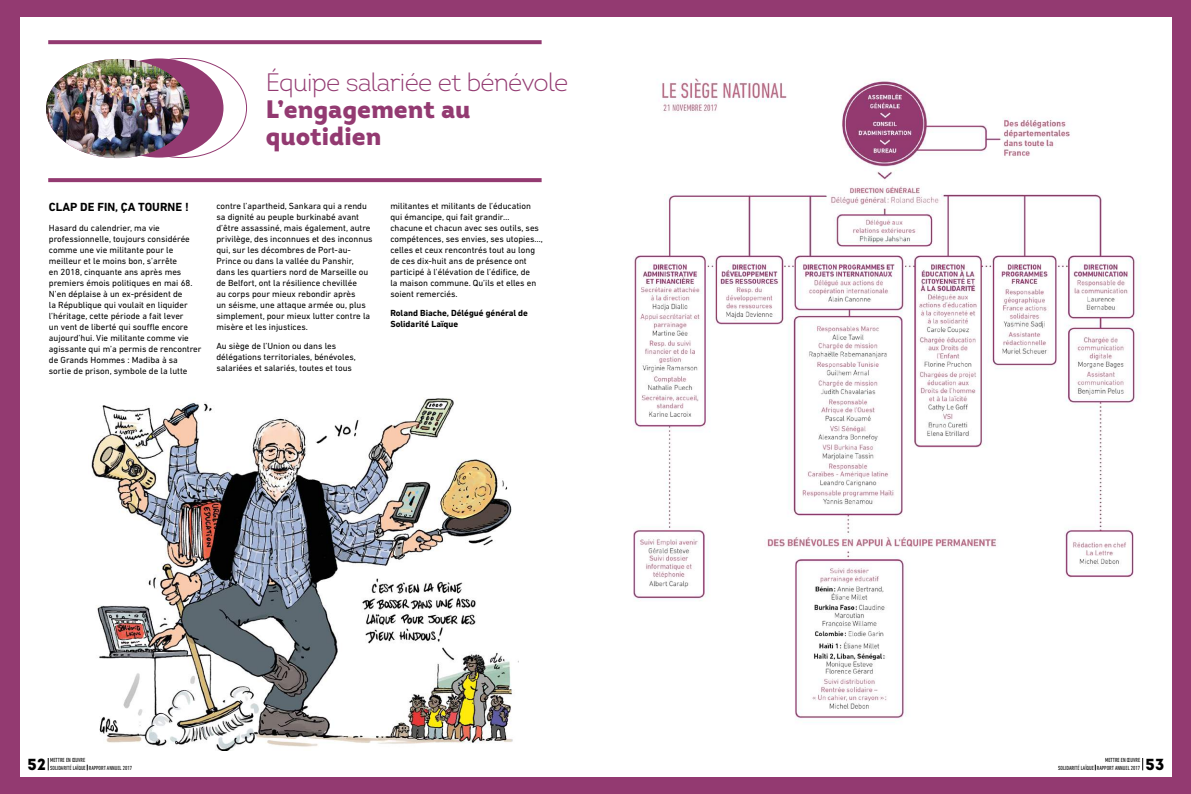
<style>
.page{position:relative;width:1191px;height:794px;background:#933a71}
.page>*{position:absolute;margin:0;border:0;box-sizing:border-box;transform-origin:0 0}
.t1{font:300 25.2px "Intro";letter-spacing:-.025em;color:#933a71}
.t2{font:900 25.2px/27.2px "Intro";color:#933a71}
.t3{font:900 16px "Intro";color:#000}
.t4{font:700 12px "DIN Next LT Pro";color:#000}
.t5{font:9px/11px "DIN Next LT Pro";color:#000}
.t6{font:700 9px/11px "DIN Next LT Pro";color:#000}
.t7{font:condensed 6px/7.2px "DIN Next LT Pro";color:#000}
</style>
<div class="page">
<div style="left:20px;top:17px;width:1151px;height:760px;background:#fff"></div>
<img style="left:633px;top:78px;width:504px;height:642px">
<div style="left:95px;top:58px;width:128px;height:100px;background:#933a71;border-radius:50%"></div>
<img style="left:46px;top:59px;width:143px;height:99px">
<svg style="left:48px;top:178px;width:493px;height:4px;background:#964075"></svg>
<svg style="left:48px;top:40px;width:493px;height:4px;background:#974277"></svg>
<img style="left:91px;top:398px;width:427px;height:352px">
<svg style="left:48px;top:758px;width:1px;height:12px"></svg>
<svg style="left:1142px;top:758px;width:1px;height:12px"></svg>
<h1 class="t1" style="left:266px;top:66px;width:304px">Équipe salariée et bénévole</h1>
<h1 class="t2" style="left:266px;top:95px;width:206px">L’engagement au quotidien</h1>
<h3 class="t4" style="left:49px;top:200px;width:141px">CLAP DE FIN, ÇA TOURNE !</h3>
<p class="t5" style="left:49px;top:222px;width:154px">Hasard du calendrier, ma vie professionnelle, toujours considérée comme une vie militante pour le meilleur et le moins bon, s’arrête<br>en 2018, cinquante ans après mes premiers émois politiques en mai 68.<br>N’en déplaise à un ex-président de<br>la République qui voulait en liquider l’héritage, cette période a fait lever<br>un vent de liberté qui souffle encore aujourd’hui. Vie militante comme vie agissante qui m’a permis de rencontrer de Grands Hommes : Madiba à sa sortie de prison, symbole de la lutte</p>
<p class="t5" style="left:216px;top:200px;width:158px">contre l’apartheid, Sankara qui a rendu sa dignité au peuple burkinabé avant d’être assassiné, mais également, autre privilège, des inconnues et des inconnus qui, sur les décombres de Port-au-Prince ou dans la vallée du Panshir, dans les quartiers nord de Marseille ou de Belfort, ont la résilience chevillée<br>au corps pour mieux rebondir après<br>un séisme, une attaque armée ou, plus simplement, pour mieux lutter contre la misère et les injustices.</p>
<p class="t5" style="left:216px;top:341px;width:141px">Au siège de l’Union ou dans les délégations territoriales, bénévoles, salariées et salariés, toutes et tous</p>
<p class="t5" style="left:390px;top:200px;width:154px">militantes et militants de l’éducation qui émancipe, qui fait grandir… chacune et chacun avec ses outils, ses compétences, ses envies, ses utopies…, celles et ceux rencontrés tout au long de ces dix-huit ans de présence ont participé à l’élévation de l’édifice, de<br>la maison commune. Qu’ils et elles en soient remerciés.</p>
<p class="t6" style="left:390px;top:308px;width:139px">Roland Biache, Délégué général de<br>Solidarité Laïque</p>
<h2 class="t3" style="left:28px;top:753px;width:20px">52</h2>
<p class="t7" style="left:50px;top:756px;width:83px">METTRE EN ŒUVRE<br>SOLIDARITÉ LAÏQUE RAPPORT ANNUEL 2017</p>
<p class="t7" style="left:1058px;top:756px;width:83px;text-align:right">METTRE EN ŒUVRE<br>SOLIDARITÉ LAÏQUE RAPPORT ANNUEL 2017</p>
<h2 class="t3" style="left:1145px;top:753px;width:20px">53</h2>
</div>
